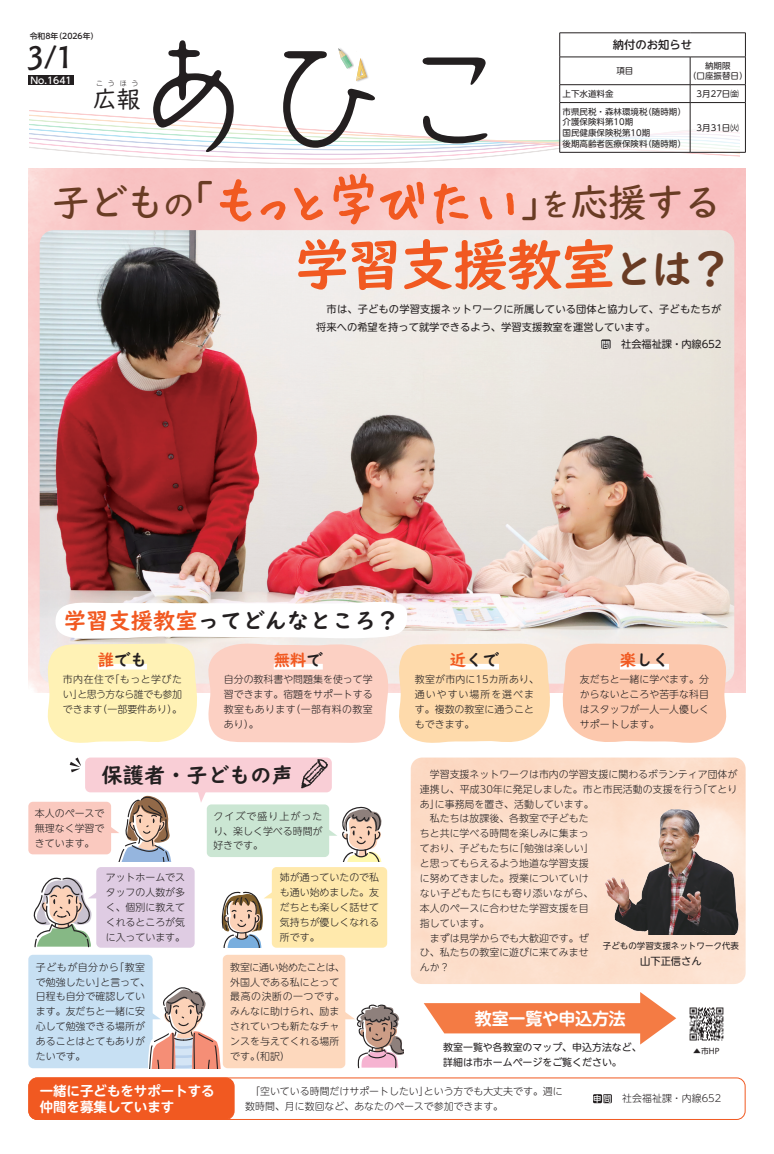
<style>
.page{position:relative;width:774px;height:1154px;background:#fff}
.page>*{position:absolute;margin:0;border:0;box-sizing:border-box;transform-origin:0 0}
.t1{font:300 135.3px "Haru Gaku Std";color:#231f20}
.t2{font:700 55.3px "UD Digi Kyokasho Pro N";letter-spacing:-.025em;color:#f15921}
.t3{font:500 39px "UD Digi Kyokasho Pro N";letter-spacing:-.035em;color:#693c24}
.t4{font:31.2px "Tsuku Old Gothic Std B";color:#231f20}
.t5{font:24.1px "UD Digi Kyokasho Pro";color:#231f20}
.t6{font:700 22.3px "UD Digi Kyokasho Pro N";color:#231f20}
.t7{font:700 21.3px "UD Digi Kyokasho Pro N";color:#231f20}
.t8{font:700 17px "UD Shin M Go Pr 6 N De";letter-spacing:-.015em;color:#fff}
.t9{font:700 16.4px "UD Digi Kyokasho Pro N";color:#231f20}
.t10{font:700 16.4px "UD Digi Kyokasho Pro N";color:#f15921}
.t11{font:700 13.5px/16.3px "UD Shin M Go Pr 6 N De";color:#fff}
.t12{font:500 11.3px "UD Shin M Go Pro";color:#231f20}
.t13{font:10.3px "UD Shin M Go Pr 6 N";color:#231f20}
.t14{font:300 9.9px/14.9px "UD Shin M Go Pr 6 N";color:#231f20;text-align:justify}
.t15{font:300 9.9px/14.9px "UD Shin M Go Pr 6 N";letter-spacing:.02em;color:#231f20}
.t16{font:9.9px/14.9px "UD Shin M Go Pr 6 N";color:#231f20}
.t17{font:500 9.4px "UD Shin Go NT Pr 6 N";color:#fff}
.t18{font:8.5px/10.6px "UD Shin M Go Pro";color:#231f20;text-align:center}
.t19{font:8.5px "UD Shin M Go Pr 6 N";color:#231f20}
.t20{font:500 7.8px "UD Shin M Go Pr 6 N";color:#231f20}
.t21{font:7.8px "UD Shin M Go Pr 6 N";color:#231f20}
.t22{font:300 7px "UD Shin M Go Pr 6 N";color:#231f20}
.s1{font-family:"UD Shin Go NT Pr 6 N"}
.s2{font-size:32.6px}
.s3{font-size:43.2px}
.s4{font-family:"Hui Font";font-weight:400;font-size:50.3px;color:#f15921}
.s5{font-size:42.5px;color:#693c24}
.s6{font-family:"UD Shin Go Pro";font-weight:500;font-size:8.7px;color:#fff}
.s7{color:#f15921}
.s8{color:#231f20}
.s9{font-family:"UD Shin Go Pro";font-weight:500;font-size:8.4px;color:#fff}
</style>
<div class="page">
<img style="left:40px;top:230px;width:694px;height:453px">
<svg style="left:30px;top:110px;width:710px;height:54px"></svg>
<svg style="left:47px;top:598px;width:505px;height:145px"></svg>
<svg style="left:561px;top:641px;width:166px;height:102px;background:#fbcdb4"></svg>
<div style="left:28px;top:76px;width:46px;height:9px;background:#231f20"></div>
<div style="left:98px;top:664px;width:49px;height:5px;background:#fff"></div>
<div style="left:274px;top:664px;width:49px;height:5px;background:#fff"></div>
<div style="left:450px;top:664px;width:49px;height:5px;background:#fff"></div>
<div style="left:620px;top:664px;width:49px;height:5px;background:#fff"></div>
<svg style="left:424px;top:992px;width:252px;height:52px"></svg>
<img style="left:411px;top:757px;width:335px;height:227px">
<div style="left:272px;top:867px;width:115px;height:80px;background:#ffe9ac;border-radius:5px"></div>
<div style="left:28px;top:802px;width:83px;height:52px;background:#fac9bf;border-radius:5px"></div>
<svg style="left:106px;top:795px;width:65px;height:66px"></svg>
<div style="left:28px;top:955px;width:125px;height:113px;background:#c7e0f3;border-radius:5px"></div>
<div style="left:223px;top:955px;width:122px;height:113px;background:#fdd8bd;border-radius:5px"></div>
<div style="left:96px;top:867px;width:99px;height:80px;background:#dfcce3;border-radius:5px"></div>
<div style="left:207px;top:804px;width:122px;height:53px;background:#cbe6d3;border-radius:5px"></div>
<div style="left:601px;top:339px;width:9px;height:10px;background:#231f20"></div>
<div style="left:593px;top:1094px;width:9px;height:9px;background:#231f20"></div>
<div style="left:603px;top:1094px;width:9px;height:9px;background:#231f20"></div>
<img style="left:603px;top:799px;width:143px;height:135px">
<img style="left:689px;top:1007px;width:35px;height:34px">
<div style="left:85px;top:757px;width:247px;height:35px;background:#f9ced6;border-radius:5px"></div>
<svg style="left:197px;top:792px;width:11px;height:10px"></svg>
<svg style="left:301px;top:759px;width:27px;height:29px"></svg>
<svg style="left:70px;top:757px;width:11px;height:15px"></svg>
<svg style="left:221px;top:889px;width:54px;height:58px"></svg>
<svg style="left:148px;top:984px;width:76px;height:84px"></svg>
<svg style="left:33px;top:877px;width:66px;height:70px"></svg>
<svg style="left:326px;top:806px;width:56px;height:55px"></svg>
<svg style="left:342px;top:1004px;width:61px;height:64px"></svg>
<div style="left:29px;top:1078px;width:205px;height:41px;background:#f15921;border-radius:9px"></div>
<div style="left:560px;top:25px;width:186px;height:128px;background:#fff"></div>
<hr style="left:559px;top:33px;width:131px;height:1px;background:#231f20">
<hr style="left:690px;top:33px;width:56px;height:1px;background:#231f20">
<hr style="left:559px;top:57px;width:131px;height:1px;background:#231f20">
<hr style="left:690px;top:57px;width:56px;height:1px;background:#231f20">
<svg style="left:559px;top:33px;width:1px;height:69px"></svg>
<hr style="left:690px;top:84px;width:56px;height:1px;background:#231f20">
<svg style="left:690px;top:57px;width:1px;height:45px"></svg>
<svg style="left:745px;top:33px;width:1px;height:69px"></svg>
<hr style="left:690px;top:102px;width:56px;height:1px;background:#231f20">
<hr style="left:745px;top:103px;width:1px;height:49px;background:#231f20">
<hr style="left:690px;top:152px;width:56px;height:1px;background:#231f20">
<hr style="left:559px;top:84px;width:131px;height:1px;background:#231f20">
<hr style="left:559px;top:102px;width:131px;height:1px;background:#231f20">
<hr style="left:559px;top:103px;width:1px;height:49px;background:#231f20">
<hr style="left:690px;top:103px;width:1px;height:49px;background:#231f20">
<hr style="left:559px;top:152px;width:131px;height:1px;background:#231f20">
<div style="left:28px;top:1077px;width:718px;height:43px;border:1px solid #f15921;border-radius:9px"></div>
<div style="left:346px;top:57px;width:23px;height:26px;background:#231f20;opacity:.3"></div>
<svg style="left:338px;top:48px;width:29px;height:33px"></svg>
<p class="t20" style="left:30px;top:30px;width:70px"><span class="s1">令和8年（</span>2026年）</p>
<p class="t17" style="left:30px;top:73px;width:43px">No.1641</p>
<h3 class="t4" style="left:28px;top:33px;width:47px">3/1</h3>
<p class="t22" style="left:96px;top:78px;width:44px">こうほう</p>
<h3 class="t5" style="left:93px;top:79px;width:50px">広報</h3>
<h1 class="t1" style="left:127px;top:21px;width:394px">あひこ</h1>
<p class="t12" style="left:613px;top:36px;width:81px">納付のお知らせ</p>
<p class="t18" style="left:616px;top:65px;width:19px">項目</p>
<p class="t18" style="left:688px;top:60px;width:61px;line-height:9.9px">納期限<br>（口座振替日）</p>
<p class="t18" style="left:562px;top:88px;width:53px">上下水道料金</p>
<p class="t18" style="left:696px;top:88px;width:44px">3月27日㈮</p>
<p class="t18" style="left:562px;top:106px;width:125px;text-align:left">市県民税・森林環境税（随時期）介護保険料第10期<br>国民健康保険税第10期<br>後期高齢者医療保険料（随時期）</p>
<p class="t18" style="left:696px;top:122px;width:44px">3月31日㈫</p>
<h3 class="t3" style="left:52px;top:170px;width:671px">子ども<span class="s2">の</span><span class="s3">「</span><span class="s4">もっと学びたい</span><span class="s3">」</span><span class="s2">を</span>応援する</h3>
<h2 class="t2" style="left:294px;top:218px;width:439px">学習支援教室<span class="s5">とは？</span></h2>
<p class="t13" style="left:316px;top:301px;width:407px">　市は、子どもの学習支援ネットワークに所属している団体と協力して、子どもたちが</p>
<p class="t13" style="left:316px;top:318px;width:341px">将来への希望を持って就学できるよう、学習支援教室を運営しています。</p>
<p class="t13" style="left:601px;top:336px;width:122px"><span class="s6">問</span>　社会福祉課・内線652</p>
<h3 class="t6" style="left:64px;top:602px;width:336px"><span class="s7">学習支援教室</span>ってどんなところ？</h3>
<h3 class="t9" style="left:98px;top:646px;width:51px"><span class="s7">誰</span>でも</h3>
<h3 class="t10" style="left:274px;top:646px;width:51px">無料<span class="s8">で</span></h3>
<h3 class="t9" style="left:450px;top:646px;width:51px"><span class="s7">近</span>くで</h3>
<h3 class="t9" style="left:620px;top:646px;width:51px"><span class="s7">楽</span>しく</h3>
<p class="t14" style="left:63px;top:671px;width:121px">市内在住で「もっと学びたい」と思う方なら誰でも参加できます（一部要件あり）。</p>
<p class="t14" style="left:224px;top:671px;width:150px">自分の教科書や問題集を使って学習できます。宿題をサポートする教室もあります（一部有料の教室あり）。</p>
<p class="t15" style="left:415px;top:671px;width:126px">教室が市内に15カ所あり、通いやすい場所を選べます。複数の教室に通うこともできます。</p>
<p class="t14" style="left:580px;top:671px;width:130px">友だちと一緒に学べます。分からないところや苦手な科目はスタッフが一人一人優しくサポートします。</p>
<h3 class="t7" style="left:102px;top:757px;width:193px">保護者・子どもの声</h3>
<p class="t14" style="left:35px;top:805px;width:71px">本人のペースで無理なく学習できています。</p>
<p class="t14" style="left:213px;top:808px;width:111px">クイズで盛り上がったり、楽しく学べる時間が好きです。</p>
<p class="t14" style="left:106px;top:869px;width:81px">アットホームでスタッフの人数が多く、個別に教えてくれるところが気に入っています。</p>
<p class="t14" style="left:36px;top:959px;width:116px;text-align:left">子どもが自分から「教室で勉強したい」と言って、日程も自分で確認しています。友だちと一緒に安心して勉強できる場所があることはとてもありがたいです。</p>
<p class="t14" style="left:280px;top:869px;width:101px">姉が通っていたので私も通い始めました。友だちとも楽しく話せて気持ちが優しくなれる所です。</p>
<p class="t14" style="left:230px;top:959px;width:116px;text-align:left">教室に通い始めたことは、外国人である私にとって最高の決断の一つです。みんなに助けられ、励まされていつも新たなチャンスを与えてくれる場所です。（和訳）</p>
<p class="t14" style="left:420px;top:766px;width:319px;text-align:left">　学習支援ネットワークは市内の学習支援に関わるボランティア団体が連携し、平成30年に発足しました。市と市民活動の支援を行う「てとりあ」に事務局を置き、活動しています。<br>　私たちは放課後、各教室で子どもた<br>ちと共に学べる時間を楽しみに集まっ<br>ており、子どもたちに「勉強は楽しい」<br>と思ってもらえるよう地道な学習支援<br>に努めてきました。授業についていけ<br>ない子どもたちにも寄り添いながら、<br>本人のペースに合わせた学習支援を目<br>指しています。<br>　まずは見学からでも大歓迎です。ぜ<br>ひ、私たちの教室に遊びに来てみませ<br>んか？</p>
<p class="t19" style="left:603px;top:938px;width:138px">子どもの学習支援ネットワーク代表</p>
<p class="t13" style="left:640px;top:952px;width:63px">山下正信さん</p>
<h3 class="t8" style="left:475px;top:1004px;width:152px">教室一覧や申込方法</h3>
<p class="t16" style="left:443px;top:1039px;width:200px">教室一覧や各教室のマップ、申込方法など、詳細は市ホームページをご覧ください。</p>
<p class="t21" style="left:693px;top:1044px;width:28px">▲市HP</p>
<h3 class="t11" style="left:40px;top:1081px;width:177px">一緒に子どもをサポートする仲間を募集しています</h3>
<p class="t14" style="left:245px;top:1083px;width:319px">　「空いている時間だけサポートしたい」という方でも大丈夫です。週に数時間、月に数回など、あなたのペースで参加できます。</p>
<p class="t14" style="left:593px;top:1090px;width:129px"><span class="s9">申問</span>　社会福祉課・内線652</p>
</div>
